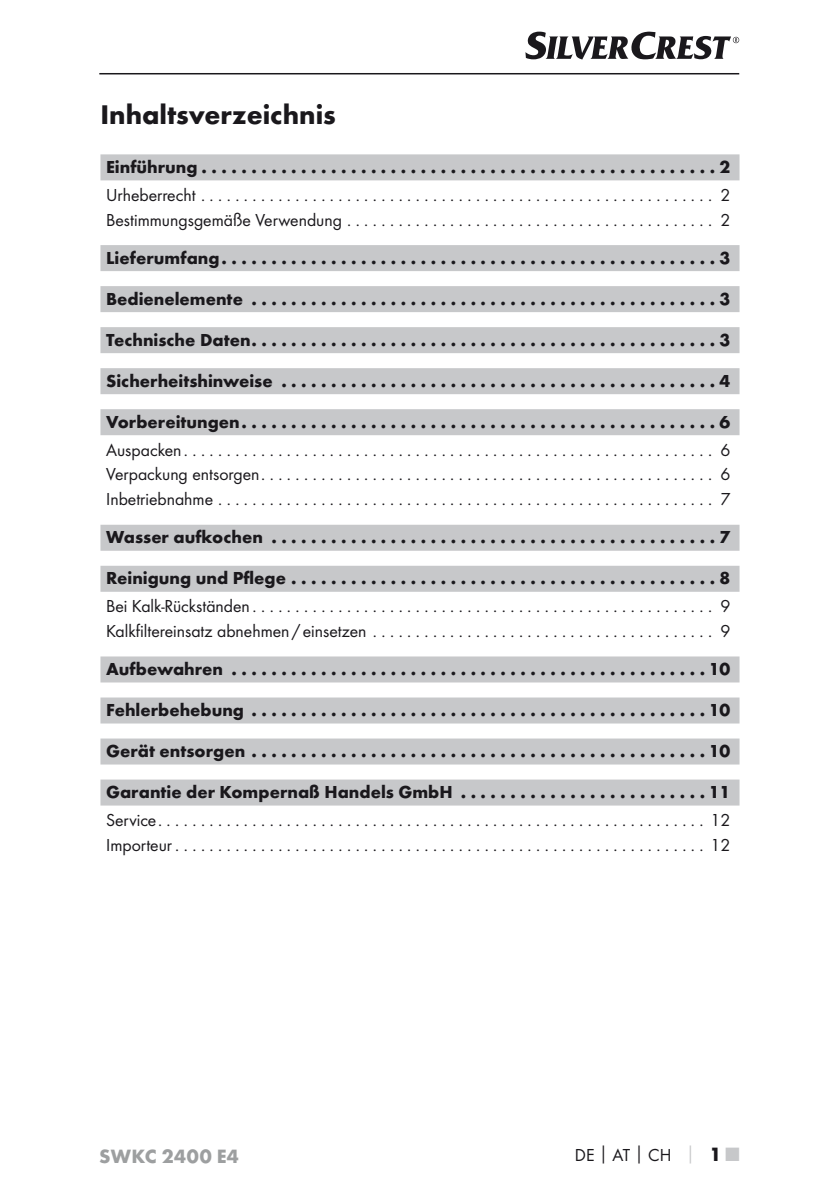
<style>
.page{position:relative;width:840px;height:1191px;background:#fff}
.page>*{position:absolute;margin:0;border:0;box-sizing:border-box;transform-origin:0 0}
.t1{font:700 28px "Futura";color:#1a181c}
.t2{font:700 20px "Futura";letter-spacing:.02em;color:#9d9fa0}
.t3{font:700 18px "Futura";color:#1a181c}
.t4{font:18px/24.8px "Futura Boo";color:#1a181c}
.s1{font-family:"Futura";font-weight:700}
.s2{font-family:"Futura";font-weight:700;color:#c7c8ca}
.s3{font-family:"Futura";font-weight:700;font-size:20px}
.s4{font-family:"Futura";font-weight:700;font-size:20px;color:#c7c8ca}
</style>
<div class="page">
<hr style="left:99px;top:73px;width:639px;height:1px;background:#1a181c">
<svg style="left:525px;top:32px;width:213px;height:28px"></svg>
<div style="left:100px;top:154px;width:639px;height:26px;background:#c7c8ca"></div>
<div style="left:100px;top:245px;width:639px;height:26px;background:#c7c8ca"></div>
<div style="left:100px;top:286px;width:639px;height:26px;background:#c7c8ca"></div>
<div style="left:100px;top:327px;width:639px;height:26px;background:#c7c8ca"></div>
<div style="left:100px;top:368px;width:639px;height:26px;background:#c7c8ca"></div>
<div style="left:100px;top:409px;width:639px;height:26px;background:#c7c8ca"></div>
<div style="left:100px;top:525px;width:639px;height:26px;background:#c7c8ca"></div>
<div style="left:100px;top:566px;width:639px;height:26px;background:#c7c8ca"></div>
<div style="left:100px;top:656px;width:639px;height:26px;background:#c7c8ca"></div>
<div style="left:100px;top:697px;width:639px;height:26px;background:#c7c8ca"></div>
<div style="left:100px;top:738px;width:639px;height:26px;background:#c7c8ca"></div>
<div style="left:100px;top:779px;width:639px;height:26px;background:#c7c8ca"></div>
<h1 class="t1" style="left:100px;top:97px;width:237px">Inhaltsverzeichnis</h1>
<p class="t3" style="left:106px;top:156px;width:625px">Einführung . . . . . . . . . . . . . . . . . . . . . . . . . . . . . . . . . . . . . . . . . . . . . . . . . . . . 2</p>
<p class="t4" style="left:106px;top:182px;width:625px">Urheberrecht . . . . . . . . . . . . . . . . . . . . . . . . . . . . . . . . . . . . . . . . . . . . . . . . . . . . . . . . . . . . 2<br>Bestimmungsgemäße Verwendung . . . . . . . . . . . . . . . . . . . . . . . . . . . . . . . . . . . . . . . . . . . 2</p>
<p class="t3" style="left:106px;top:246px;width:625px">Lieferumfang . . . . . . . . . . . . . . . . . . . . . . . . . . . . . . . . . . . . . . . . . . . . . . . . . . 3</p>
<p class="t3" style="left:106px;top:287px;width:625px">Bedienelemente . . . . . . . . . . . . . . . . . . . . . . . . . . . . . . . . . . . . . . . . . . . . . . . 3</p>
<p class="t3" style="left:106px;top:328px;width:625px">Technische Daten . . . . . . . . . . . . . . . . . . . . . . . . . . . . . . . . . . . . . . . . . . . . . . . 3</p>
<p class="t3" style="left:106px;top:369px;width:625px">Sicherheitshinweise . . . . . . . . . . . . . . . . . . . . . . . . . . . . . . . . . . . . . . . . . . . . 4</p>
<p class="t3" style="left:106px;top:410px;width:625px">Vorbereitungen . . . . . . . . . . . . . . . . . . . . . . . . . . . . . . . . . . . . . . . . . . . . . . . . 6</p>
<p class="t4" style="left:106px;top:437px;width:625px;text-align:justify">Auspacken . . . . . . . . . . . . . . . . . . . . . . . . . . . . . . . . . . . . . . . . . . . . . . . . . . . . . . . . . . . . . . 6<br>Verpackung entsorgen . . . . . . . . . . . . . . . . . . . . . . . . . . . . . . . . . . . . . . . . . . . . . . . . . . . . . 6<br>Inbetriebnahme . . . . . . . . . . . . . . . . . . . . . . . . . . . . . . . . . . . . . . . . . . . . . . . . . . . . . . . . . . 7</p>
<p class="t3" style="left:106px;top:526px;width:625px">Wasser aufkochen . . . . . . . . . . . . . . . . . . . . . . . . . . . . . . . . . . . . . . . . . . . . . 7</p>
<p class="t3" style="left:106px;top:567px;width:625px">Reinigung und Pflege . . . . . . . . . . . . . . . . . . . . . . . . . . . . . . . . . . . . . . . . . . . 8</p>
<p class="t4" style="left:106px;top:593px;width:625px">Bei Kalk-Rückständen . . . . . . . . . . . . . . . . . . . . . . . . . . . . . . . . . . . . . . . . . . . . . . . . . . . . . . 9<br>Kalkfiltereinsatz abnehmen / einsetzen . . . . . . . . . . . . . . . . . . . . . . . . . . . . . . . . . . . . . . . . 9</p>
<p class="t3" style="left:106px;top:658px;width:625px">Aufbewahren . . . . . . . . . . . . . . . . . . . . . . . . . . . . . . . . . . . . . . . . . . . . . . . 10</p>
<p class="t3" style="left:106px;top:699px;width:625px">Fehlerbehebung . . . . . . . . . . . . . . . . . . . . . . . . . . . . . . . . . . . . . . . . . . . . . 10</p>
<p class="t3" style="left:106px;top:740px;width:625px">Gerät entsorgen . . . . . . . . . . . . . . . . . . . . . . . . . . . . . . . . . . . . . . . . . . . . . 10</p>
<p class="t3" style="left:106px;top:781px;width:625px">Garantie der Kompernaß -Handels -GmbH . . . . . . . . . . . . . . . . . . . . . . . . 11</p>
<p class="t4" style="left:106px;top:807px;width:625px">Service . . . . . . . . . . . . . . . . . . . . . . . . . . . . . . . . . . . . . . . . . . . . . . . . . . . . . . . . . . . . . . . . 12<br>Importeur . . . . . . . . . . . . . . . . . . . . . . . . . . . . . . . . . . . . . . . . . . . . . . . . . . . . . . . . . . . . . . 12</p>
<p class="t2" style="left:99px;top:1143px;width:141px">SWKC 2400 E4</p>
<p class="t4" style="left:574px;top:1142px;width:166px">DE<span class="s1">│</span>AT<span class="s1">│</span>CH <span class="s2">│</span> <span class="s3">1</span> <span class="s4">■</span></p>
</div>
